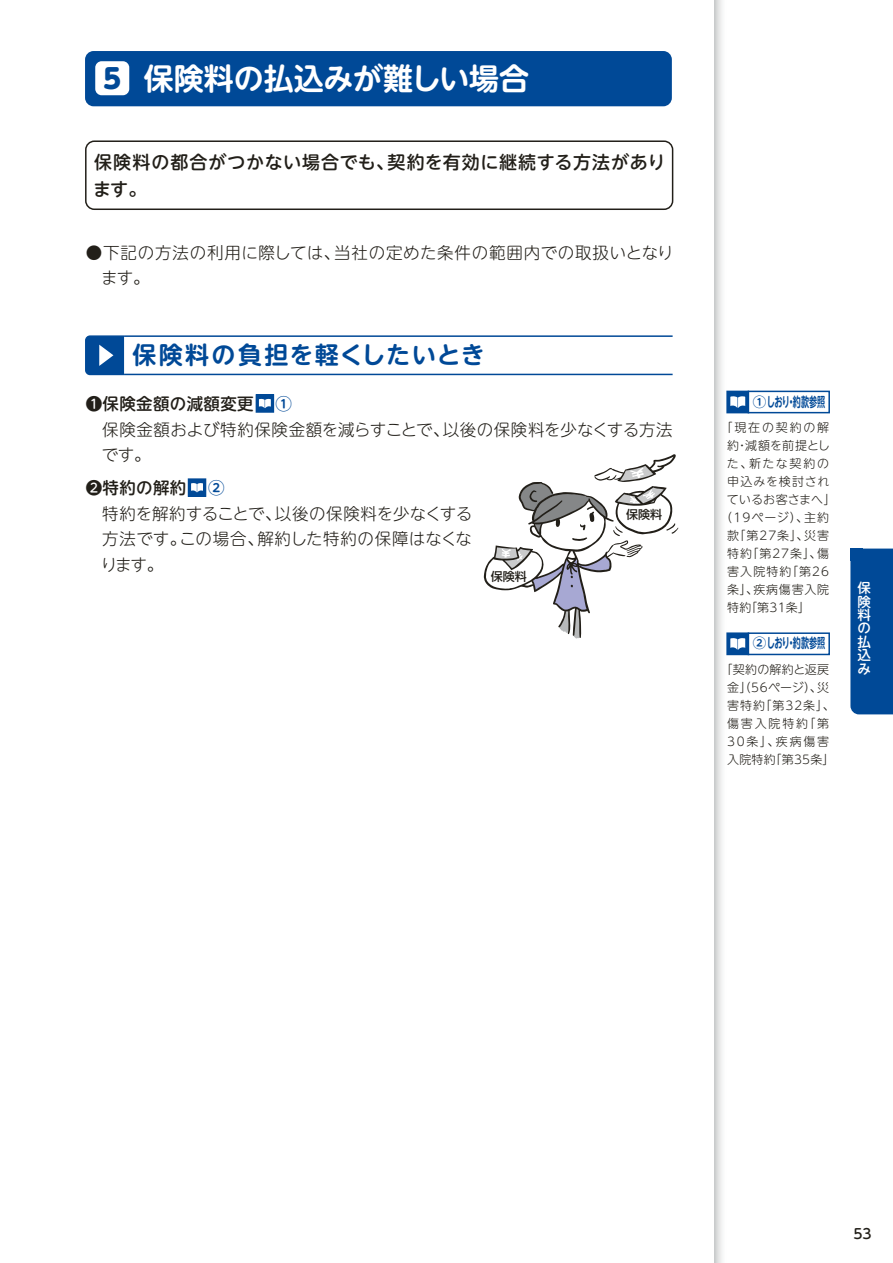
<style>
.page{position:relative;width:893px;height:1263px;background:#fff}
.page>*{position:absolute;margin:0;border:0;box-sizing:border-box;transform-origin:0 0}
.t1{font:30px "UD Shin M Go Pro De Bold 90 pv RKSJ H";color:#fff}
.t2{font:24px "UD Shin M Go Pro De Bold 90 pv RKSJ H";letter-spacing:.055em;color:#004997}
.t3{font:18px/27px "UD Shin M Go Pro Medium 90 pv RKSJ H";letter-spacing:.05em;color:#221f19}
.t4{font:16.5px/25.5px "UD Shin M Go Pro Light 90 pv RKSJ H";letter-spacing:.03em;color:#221f19;text-align:justify}
.t5{font:16.5px/25.5px "UD Shin M Go Pro Light 90 pv RKSJ H";letter-spacing:.01em;color:#221f19}
.t6{font:16.5px "UD Shin M Go Pro Medium 90 pv RKSJ H";letter-spacing:.02em;color:#221f19}
.t7{font:16.5px "UD Shin M Go Pro De Bold 90 pv RKSJ H";color:#004997}
.t8{font:13.8px "UD Shin M Go Pro Medium 90 pv RKSJ H";color:#221f19}
.t9{font:13.5px "UD Shin M Go Pro De Bold 90 pv RKSJ H";color:#004997}
.t10{font:13.5px/13.5px "UD Shin M Go Pro Medium 90 pv RKSJ V";color:#fff;text-align:justify}
.t11{font:12px "UD Shin M Go Pro Light 90 pv RKSJ H";letter-spacing:.08em;color:#221f19}
.t12{font:12px/18px "UD Shin M Go Pro Light 90 pv RKSJ H";letter-spacing:.04em;color:#221f19;text-align:center}
.t13{font:12px "UD Shin M Go Pro Light 90 pv RKSJ H";letter-spacing:.01em;color:#221f19}
.t14{font:12px "UD Shin M Go Pro Light 90 pv RKSJ H";letter-spacing:.015em;color:#221f19}
.t15{font:12px "UD Shin M Go Pro Light 90 pv RKSJ H";letter-spacing:.145em;color:#221f19}
.t16{font:12px "UD Shin M Go Pro Light 90 pv RKSJ H";letter-spacing:.06em;color:#221f19}
.t17{font:12px "UD Shin Go Pro Medium 90 pv RKSJ H";color:#221f19}
.s1{font-family:"UD Shin M Go Pro Heavy 90 pv RKSJ H";font-size:27.15px;color:#004997}
</style>
<div class="page">
<svg style="left:714px;top:0;width:13px;height:1263px"></svg>
<div style="left:85px;top:51px;width:587px;height:55px;background:#004997;border-radius:9px"></div>
<div style="left:95px;top:61px;width:34px;height:34px;background:#fff;border-radius:6px"></div>
<div style="left:85px;top:140px;width:588px;height:70px;border:2px solid #221f19;border-radius:9px"></div>
<hr style="left:124px;top:335px;width:549px;height:2px;background:#004997">
<hr style="left:124px;top:374px;width:549px;height:1px;background:#004997">
<svg style="left:85px;top:335px;width:41px;height:41px;background:#2b67a8"></svg>
<div style="left:189px;top:479px;width:17px;height:17px;background:#004997"></div>
<div style="left:188px;top:478px;width:18px;height:19px;border:2px solid #004997"></div>
<svg style="left:191px;top:483px;width:12px;height:9px"></svg>
<div style="left:256px;top:395px;width:17px;height:17px;background:#004997"></div>
<div style="left:256px;top:394px;width:18px;height:19px;border:2px solid #004997"></div>
<svg style="left:259px;top:399px;width:12px;height:9px"></svg>
<div style="left:727px;top:391px;width:21px;height:22px;background:#004997"></div>
<div style="left:726px;top:391px;width:23px;height:22px;border:2px solid #004997"></div>
<div style="left:748px;top:391px;width:82px;height:22px;border:2px solid #004997"></div>
<svg style="left:730px;top:396px;width:15px;height:12px"></svg>
<div style="left:727px;top:633px;width:21px;height:21px;background:#004997"></div>
<div style="left:726px;top:632px;width:23px;height:23px;border:2px solid #004997"></div>
<div style="left:748px;top:632px;width:82px;height:23px;border:2px solid #004997"></div>
<svg style="left:730px;top:638px;width:15px;height:11px"></svg>
<svg style="left:484px;top:454px;width:194px;height:185px"></svg>
<div style="left:850px;top:549px;width:43px;height:165px;background:#004997"></div>
<div style="left:850px;top:549px;width:13px;height:12px;background:#004997"></div>
<h1 class="t1" style="left:103px;top:68px;width:427px"><span class="s1">5</span> 保険料の払込みが難しい場合</h1>
<p class="t3" style="left:93px;top:151px;width:574px">保険料の都合がつかない場合でも、契約を有効に継続する方法があります。</p>
<p class="t4" style="left:101px;top:242px;width:574px;text-indent:-15px">●下記の方法の利用に際しては、当社の定めた条件の範囲内での取扱いとなります。</p>
<h2 class="t2" style="left:133px;top:345px;width:354px">保険料の負担を軽くしたいとき</h2>
<p class="t6" style="left:86px;top:398px;width:169px">❶保険金額の減額変更</p>
<p class="t7" style="left:275px;top:398px;width:18px">①</p>
<p class="t5" style="left:102px;top:419px;width:572px">保険金額および特約保険金額を減らすことで、以後の保険料を少なくする方法です。</p>
<p class="t6" style="left:86px;top:482px;width:102px">❷特約の解約</p>
<p class="t7" style="left:208px;top:482px;width:18px">②</p>
<p class="t4" style="left:101px;top:503px;width:373px">特約を解約することで、以後の保険料を少なくする方法です。この場合、解約した特約の保障はなくなります。</p>
<p class="t17" style="left:626px;top:509px;width:37px">保険料</p>
<p class="t17" style="left:491px;top:572px;width:37px">保険料</p>
<p class="t9" style="left:753px;top:396px;width:74px">①しおり・約款参照</p>
<p class="t15" style="left:721px;top:423px;width:110px">「現在の契約の解</p>
<p class="t13" style="left:727px;top:441px;width:104px">約・減額を前提とし</p>
<p class="t11" style="left:727px;top:459px;width:104px">た、新たな契約の</p>
<p class="t16" style="left:727px;top:477px;width:104px">申込みを検討され</p>
<p class="t14" style="left:727px;top:495px;width:110px">ているお客さまへ」</p>
<p class="t11" style="left:721px;top:513px;width:110px">（19ページ）、主約</p>
<p class="t11" style="left:727px;top:531px;width:104px">款「第27条」、災害</p>
<p class="t11" style="left:727px;top:549px;width:104px">特約「第27条」、傷</p>
<p class="t11" style="left:727px;top:567px;width:104px">害入院特約「第26</p>
<p class="t11" style="left:727px;top:585px;width:104px">条」、疾病傷害入院</p>
<p class="t11" style="left:727px;top:603px;width:84px">特約「第31条」</p>
<p class="t9" style="left:753px;top:638px;width:74px">②しおり・約款参照</p>
<p class="t12" style="left:721px;top:662px;width:116px">「契約の解約と返戻金」（56ページ）、災害特約「第32条」、傷害入院特約「第<br>30条」、疾病傷害入院特約「第35条」</p>
<p class="t10" style="left:858px;top:583px;width:15px">保険料の払込み</p>
<p class="t8" style="left:853px;top:1228px;width:20px">53</p>
</div>
